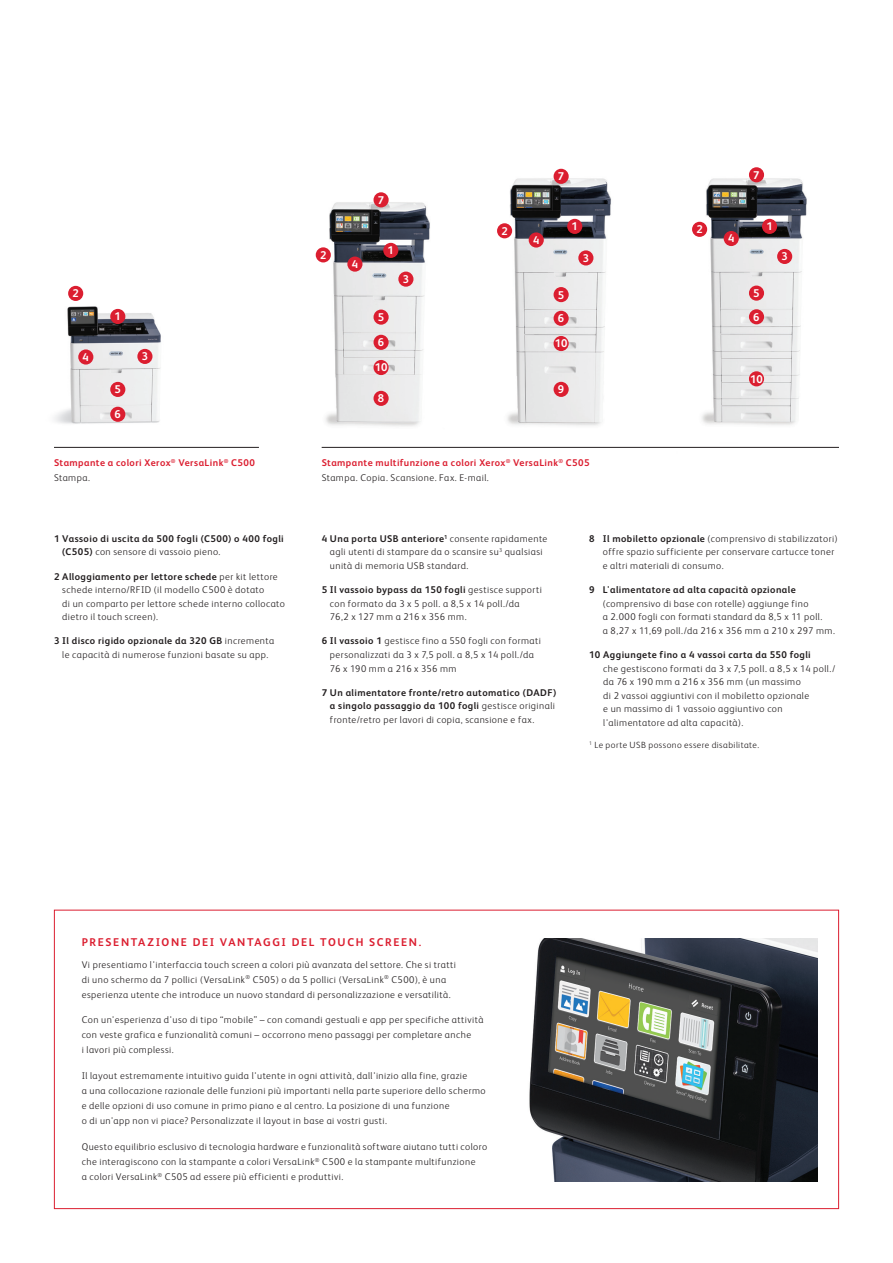
<style>
.page{position:relative;width:893px;height:1263px;background:#fff}
.page>*{position:absolute;margin:0;border:0;box-sizing:border-box;transform-origin:0 0}
.Body_Subhead_8_5_12{font:700 11.25px "Xerox Sans";letter-spacing:.145em;color:#db1e30}
.t1{font:700 11.25px "Xerox Sans";color:#fff}
.Body_Text_7_10{font:300 9.75px/13.5px "Xerox Sans";letter-spacing:.045em;color:#231f20}
.Body_Text_7_10-2{font:700 9.75px/13.5px "Xerox Sans";letter-spacing:.045em;color:#231f20}
.Body_Text_7_10-3{font:700 9.75px "Xerox Sans";letter-spacing:.04em;color:#db1e30}
.Body_Text_7_10-4{font:300 9px "Xerox Sans";letter-spacing:.05em;color:#231f20}
.s1{font-weight:300}
.s2{font-weight:700}
</style>
<div class="page">
<img style="left:529px;top:938px;width:288px;height:244px">
<img style="left:54px;top:297px;width:117px;height:150px">
<img style="left:315px;top:202px;width:137px;height:246px">
<img style="left:452px;top:168px;width:209px;height:279px">
<img style="left:661px;top:167px;width:178px;height:280px">
<div style="left:110px;top:309px;width:15px;height:15px;background:#db1e30;border-radius:50%"></div>
<div style="left:110px;top:382px;width:15px;height:15px;background:#db1e30;border-radius:50%"></div>
<div style="left:777px;top:249px;width:15px;height:15px;background:#db1e30;border-radius:50%"></div>
<div style="left:578px;top:250px;width:15px;height:15px;background:#db1e30;border-radius:50%"></div>
<div style="left:398px;top:272px;width:15px;height:15px;background:#db1e30;border-radius:50%"></div>
<div style="left:137px;top:349px;width:15px;height:15px;background:#db1e30;border-radius:50%"></div>
<div style="left:373px;top:360px;width:16px;height:15px;background:#db1e30;border-radius:50%"></div>
<div style="left:554px;top:336px;width:15px;height:15px;background:#db1e30;border-radius:50%"></div>
<div style="left:373px;top:335px;width:16px;height:15px;background:#db1e30;border-radius:50%"></div>
<div style="left:554px;top:311px;width:15px;height:15px;background:#db1e30;border-radius:50%"></div>
<div style="left:749px;top:309px;width:15px;height:15px;background:#db1e30;border-radius:50%"></div>
<div style="left:373px;top:310px;width:16px;height:15px;background:#db1e30;border-radius:50%"></div>
<div style="left:554px;top:287px;width:15px;height:15px;background:#db1e30;border-radius:50%"></div>
<div style="left:749px;top:286px;width:15px;height:15px;background:#db1e30;border-radius:50%"></div>
<div style="left:373px;top:192px;width:16px;height:15px;background:#db1e30;border-radius:50%"></div>
<div style="left:554px;top:169px;width:15px;height:15px;background:#db1e30;border-radius:50%"></div>
<div style="left:749px;top:167px;width:15px;height:15px;background:#db1e30;border-radius:50%"></div>
<div style="left:383px;top:243px;width:15px;height:15px;background:#db1e30;border-radius:50%"></div>
<div style="left:567px;top:219px;width:15px;height:15px;background:#db1e30;border-radius:50%"></div>
<div style="left:762px;top:219px;width:15px;height:15px;background:#db1e30;border-radius:50%"></div>
<div style="left:724px;top:231px;width:15px;height:15px;background:#db1e30;border-radius:50%"></div>
<div style="left:529px;top:232px;width:15px;height:16px;background:#db1e30;border-radius:50%"></div>
<div style="left:347px;top:257px;width:15px;height:15px;background:#db1e30;border-radius:50%"></div>
<div style="left:692px;top:222px;width:15px;height:15px;background:#db1e30;border-radius:50%"></div>
<div style="left:497px;top:223px;width:15px;height:15px;background:#db1e30;border-radius:50%"></div>
<div style="left:316px;top:247px;width:15px;height:15px;background:#db1e30;border-radius:50%"></div>
<div style="left:68px;top:286px;width:15px;height:15px;background:#db1e30;border-radius:50%"></div>
<div style="left:110px;top:407px;width:15px;height:15px;background:#db1e30;border-radius:50%"></div>
<div style="left:373px;top:391px;width:16px;height:15px;background:#db1e30;border-radius:50%"></div>
<div style="left:554px;top:382px;width:15px;height:15px;background:#db1e30;border-radius:50%"></div>
<div style="left:749px;top:371px;width:15px;height:15px;background:#db1e30;border-radius:50%"></div>
<div style="left:78px;top:349px;width:15px;height:16px;background:#db1e30;border-radius:50%"></div>
<hr style="left:322px;top:447px;width:517px;height:1px;background:#231f20">
<hr style="left:54px;top:447px;width:205px;height:1px;background:#231f20">
<p class="t1" style="left:72px;top:286px;width:8px">2</p>
<p class="t1" style="left:83px;top:349px;width:8px">4</p>
<p class="t1" style="left:115px;top:309px;width:8px">1</p>
<p class="t1" style="left:115px;top:382px;width:8px">5</p>
<p class="t1" style="left:115px;top:407px;width:8px">6</p>
<p class="t1" style="left:142px;top:349px;width:8px">3</p>
<p class="Body_Text_7_10-3" style="left:54px;top:456px;width:203px">Stampante a colori Xerox<sup>®</sup> VersaLink<sup>®</sup> C500</p>
<p class="Body_Text_7_10" style="left:54px;top:471px;width:38px">Stampa.</p>
<p class="Body_Text_7_10-2" style="left:62px;top:531px;width:223px;text-indent:-8px">1 Vassoio di uscita da 500 fogli (C500) o 400 fogli (C505) <span class="s1">con sensore di vassoio pieno.</span></p>
<p class="Body_Text_7_10" style="left:62px;top:569px;width:224px;text-indent:-8px"><span class="s2">2 Alloggiamento per lettore schede</span> per kit lettore schede interno/RFID (il modello C500 è dotato<br>di un comparto per lettore schede interno collocato dietro il touch screen).</p>
<p class="Body_Text_7_10" style="left:54px;top:634px;width:222px;text-align:center"><span class="s2">3 Il disco rigido opzionale da 320 GB</span> incrementa le capacità di numerose funzioni basate su app.</p>
<p class="t1" style="left:320px;top:247px;width:8px">2</p>
<p class="t1" style="left:352px;top:256px;width:8px">4</p>
<p class="t1" style="left:378px;top:192px;width:8px">7</p>
<p class="t1" style="left:388px;top:243px;width:8px">1</p>
<p class="t1" style="left:403px;top:271px;width:8px">3</p>
<p class="t1" style="left:558px;top:169px;width:8px">7</p>
<p class="t1" style="left:753px;top:167px;width:8px">7</p>
<p class="t1" style="left:572px;top:219px;width:8px">1</p>
<p class="t1" style="left:766px;top:219px;width:8px">1</p>
<p class="t1" style="left:501px;top:223px;width:8px">2</p>
<p class="t1" style="left:696px;top:222px;width:8px">2</p>
<p class="t1" style="left:533px;top:232px;width:8px">4</p>
<p class="t1" style="left:728px;top:231px;width:8px">4</p>
<p class="t1" style="left:583px;top:250px;width:8px">3</p>
<p class="t1" style="left:781px;top:249px;width:8px">3</p>
<p class="t1" style="left:558px;top:287px;width:8px">5</p>
<p class="t1" style="left:753px;top:285px;width:8px">5</p>
<p class="t1" style="left:378px;top:309px;width:8px">5</p>
<p class="t1" style="left:558px;top:311px;width:8px">6</p>
<p class="t1" style="left:753px;top:309px;width:8px">6</p>
<p class="t1" style="left:378px;top:335px;width:8px">6</p>
<p class="t1" style="left:555px;top:336px;width:14px">10</p>
<p class="t1" style="left:375px;top:360px;width:14px">10</p>
<p class="t1" style="left:378px;top:391px;width:8px">8</p>
<p class="t1" style="left:558px;top:382px;width:8px">9</p>
<p class="t1" style="left:750px;top:371px;width:14px">10</p>
<p class="Body_Text_7_10-3" style="left:322px;top:456px;width:269px">Stampante multifunzione a colori Xerox<sup>®</sup> VersaLink<sup>®</sup> C505</p>
<p class="Body_Text_7_10" style="left:322px;top:471px;width:169px">Stampa. Copia. Scansione. Fax. E-mail.</p>
<p class="Body_Text_7_10" style="left:330px;top:531px;width:219px;text-indent:-8px"><span class="s2">4 Una porta USB anteriore</span><sup>1</sup> consente rapidamente agli utenti di stampare da o scansire su<sup>3</sup> qualsiasi unità di memoria USB standard.</p>
<p class="Body_Text_7_10" style="left:330px;top:583px;width:213px;text-indent:-8px"><span class="s2">5 Il vassoio bypass da 150 fogli</span> gestisce supporti con formato da 3 x 5 poll. a 8,5 x 14 poll./da<br>76,2 x 127 mm a 216 x 356 mm.</p>
<p class="Body_Text_7_10" style="left:330px;top:634px;width:213px;text-indent:-8px"><span class="s2">6 Il vassoio 1</span> gestisce fino a 550 fogli con formati personalizzati da 3 x 7,5 poll. a 8,5 x 14 poll./da<br>76 x 190 mm a 216 x 356 mm</p>
<p class="Body_Text_7_10-2" style="left:330px;top:685px;width:228px;text-indent:-8px">7 Un alimentatore fronte/retro automatico (DADF) a singolo passaggio da 100 fogli <span class="s1">gestisce originali fronte/retro per lavori di copia, scansione e fax.</span></p>
<p class="Body_Text_7_10" style="left:603px;top:531px;width:236px;text-indent:-14px"><span class="s2">8 Il mobiletto opzionale</span> (comprensivo di stabilizzatori) offre spazio sufficiente per conservare cartucce toner e altri materiali di consumo.</p>
<p class="Body_Text_7_10" style="left:603px;top:583px;width:234px;text-indent:-14px"><span class="s2">9 L'alimentatore ad alta capacità opzionale </span>(comprensivo di base con rotelle) aggiunge fino<br>a 2.000 fogli con formati standard da 8,5 x 11 poll.<br>a 8,27 x 11,69 poll./da 216 x 356 mm a 210 x 297 mm.</p>
<p class="Body_Text_7_10" style="left:603px;top:647px;width:233px;text-indent:-14px"><span class="s2">10 Aggiungete fino a 4 vassoi carta da 550 fogli<br></span>che gestiscono formati da 3 x 7,5 poll. a 8,5 x 14 poll./ da 76 x 190 mm a 216 x 356 mm (un massimo<br>di 2 vassoi aggiuntivi con il mobiletto opzionale<br>e un massimo di 1 vassoio aggiuntivo con l'alimentatore ad alta capacità).</p>
<p class="Body_Text_7_10-4" style="left:589px;top:739px;width:171px"><sup>1</sup> Le porte USB possono essere disabilitate.</p>
<p class="Body_Subhead_8_5_12" style="left:82px;top:934px;width:341px">PRESENTAZIONE DEI VANTAGGI DEL TOUCH SCREEN.</p>
<p class="Body_Text_7_10" style="left:82px;top:956px;width:376px;line-height:15px">Vi presentiamo l'interfaccia touch screen a colori più avanzata del settore. Che si tratti di uno schermo da 7 pollici (VersaLink<sup>®</sup> C505) o da 5 pollici (VersaLink<sup>®</sup> C500), è una esperienza utente che introduce un nuovo standard di personalizzazione e versatilità.</p>
<p class="Body_Text_7_10" style="left:82px;top:1012px;width:403px;line-height:15px">Con un'esperienza d'uso di tipo “mobile” – con comandi gestuali e app per specifiche attività con veste grafica e funzionalità comuni – occorrono meno passaggi per completare anche<br>i lavori più complessi.</p>
<p class="Body_Text_7_10" style="left:82px;top:1068px;width:405px;line-height:15px">Il layout estremamente intuitivo guida l'utente in ogni attività, dall'inizio alla fine, grazie<br>a una collocazione razionale delle funzioni più importanti nella parte superiore dello schermo e delle opzioni di uso comune in primo piano e al centro. La posizione di una funzione<br>o di un'app non vi piace? Personalizzate il layout in base ai vostri gusti.</p>
<p class="Body_Text_7_10" style="left:82px;top:1139px;width:407px;line-height:15px">Questo equilibrio esclusivo di tecnologia hardware e funzionalità software aiutano tutti coloro che interagiscono con la stampante a colori VersaLink<sup>®</sup> C500 e la stampante multifunzione<br>a colori VersaLink<sup>®</sup> C505 ad essere più efficienti e produttivi.</p>
</div>
